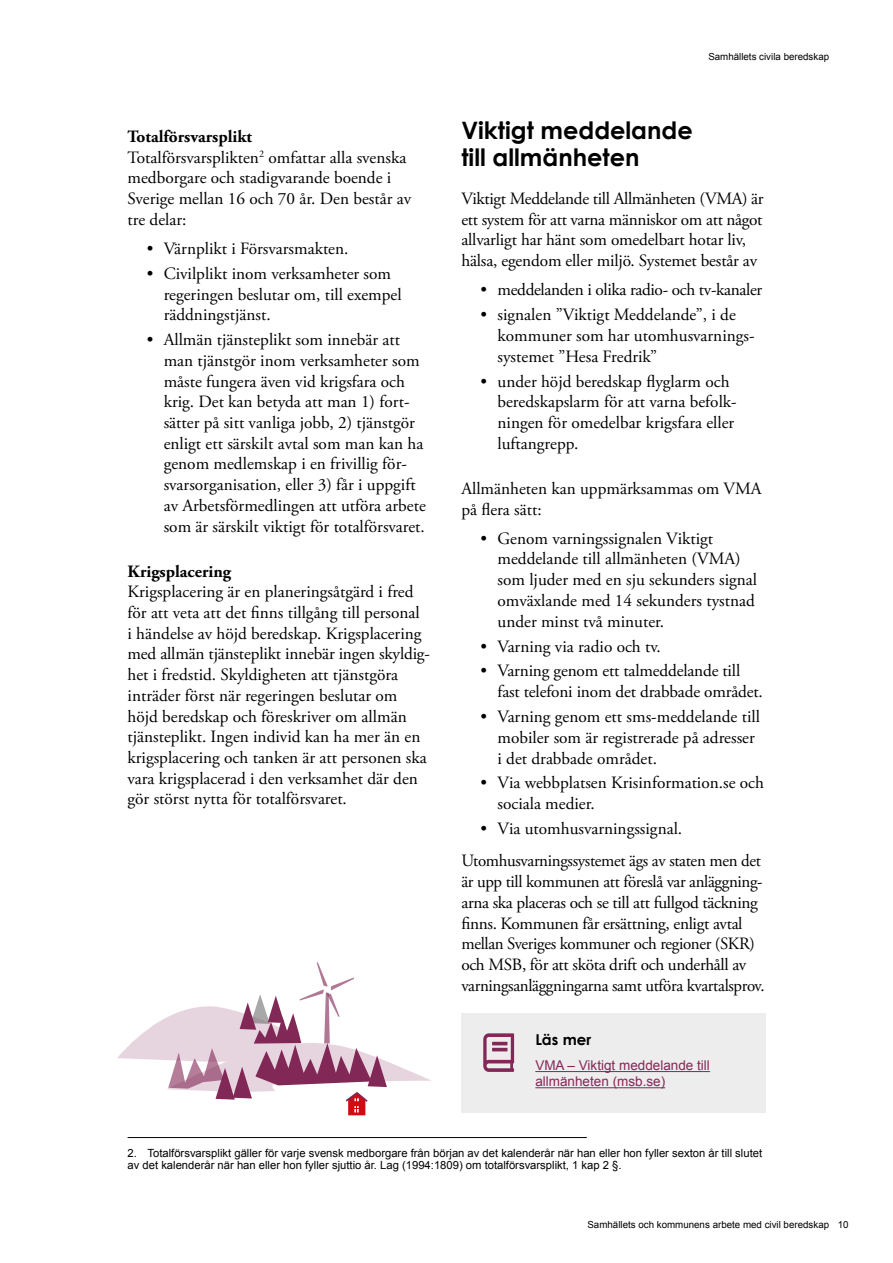
<style>
.page{position:relative;width:893px;height:1263px;background:#fff}
.page>*{position:absolute;margin:0;border:0;box-sizing:border-box;transform-origin:0 0}
.Mellanrubrik_H2{font:700 24px/27px "Century Gothic";color:#000}
.Brödtext_P{font:17.25px/20.7px "Adobe Garamond Pro";color:#000}
.Brödtext_P-2{font:17.25px/20.7px "Adobe Garamond Pro";letter-spacing:-.02em;color:#000}
.Brödtext_P-3{font:700 17.25px "Adobe Garamond Pro";color:#000}
.t1{font:700 15px "Century Gothic";color:#000}
.läs_mer_-_text{font:13.5px/16.2px "Arial";color:#822857}
.Fotnot{font:11.25px/12.8px "Arial";color:#000}
.t2{font:9.75px "Arial";color:#000}
</style>
<div class="page">
<hr style="left:128px;top:1137px;width:459px;height:1px;background:#000">
<div style="left:461px;top:1013px;width:304px;height:99px;background:#ededed"></div>
<hr style="left:535px;top:1071px;width:175px;height:1px;background:#822857">
<hr style="left:535px;top:1087px;width:130px;height:1px;background:#822857">
<svg style="left:117px;top:962px;width:314px;height:153px"></svg>
<svg style="left:483px;top:1033px;width:31px;height:39px"></svg>
<p class="Brödtext_P-3" style="left:128px;top:126px;width:126px">Totalförsvarsplikt</p>
<p class="Brödtext_P" style="left:128px;top:147px;width:285px">Totalförsvarsplikten<sup>2</sup> omfattar alla svenska medborgare och stadigvarande boende i Sverige mellan 16 och 70 år. Den består av tre delar:</p>
<p class="Brödtext_P" style="left:147px;top:239px;width:203px">• Värnplikt i Försvarsmakten.</p>
<p class="Brödtext_P" style="left:164px;top:264px;width:239px;text-indent:-17px">• Civilplikt inom verksamheter som regeringen beslutar om, till exempel räddningstjänst.</p>
<p class="Brödtext_P" style="left:164px;top:330px;width:264px;text-indent:-17px">• Allmän tjänsteplikt som innebär att man tjänstgör inom verksamheter som måste fungera även vid krigsfara och krig. Det kan betyda att man 1) fort&shy;sätter på sitt vanliga jobb, 2) tjänstgör enligt ett särskilt avtal som man kan ha genom medlemskap i en frivillig för&shy;svarsorganisation, eller 3) får i uppgift av Arbetsförmedlingen att utföra arbete som är särskilt viktigt för totalförsvaret.</p>
<p class="Brödtext_P-3" style="left:128px;top:561px;width:105px">Krigsplacering</p>
<p class="Brödtext_P" style="left:128px;top:582px;width:303px">Krigsplacering är en planeringsåtgärd i fred för att veta att det finns tillgång till personal<br>i händelse av höjd beredskap. Krigsplacering med allmän tjänsteplikt innebär ingen skyldig&shy;het i fredstid. Skyldigheten att tjänstgöra inträder först när regeringen beslutar om höjd beredskap och föreskriver om allmän tjänsteplikt. Ingen individ kan ha mer än en krigsplacering och tanken är att personen ska vara krigsplacerad i den verksamhet där den gör störst nytta för totalförsvaret.</p>
<p class="t2" style="left:708px;top:50px;width:122px">Samhällets civila beredskap</p>
<h2 class="Mellanrubrik_H2" style="left:461px;top:116px;width:233px">Viktigt meddelande till allmänheten</h2>
<p class="Brödtext_P-2" style="left:461px;top:189px;width:304px">Viktigt Meddelande till Allmänheten (VMA) är ett system för att varna människor om att något allvarligt har hänt som omedelbart hotar liv, hälsa, egendom eller miljö. Systemet består av</p>
<p class="Brödtext_P-2" style="left:480px;top:280px;width:283px">• meddelanden i olika radio- och tv-kanaler</p>
<p class="Brödtext_P" style="left:497px;top:305px;width:259px;text-indent:-17px">• signalen ”Viktigt Meddelande”, i de kommuner som har utomhusvarnings&shy;systemet ”Hesa Fredrik”</p>
<p class="Brödtext_P" style="left:497px;top:371px;width:241px;text-indent:-17px">• under höjd beredskap flyglarm och beredskapslarm för att varna befolk&shy;ningen för omedelbar krigsfara eller luftangrepp.</p>
<p class="Brödtext_P" style="left:461px;top:479px;width:302px">Allmänheten kan uppmärksammas om VMA på flera sätt:</p>
<p class="Brödtext_P" style="left:497px;top:528px;width:261px;text-indent:-17px">• Genom varningssignalen Viktigt meddelande till allmänheten (VMA) som ljuder med en sju sekunders signal omväxlande med 14 sekunders tystnad under minst två minuter.</p>
<p class="Brödtext_P" style="left:480px;top:636px;width:182px">• Varning via radio och tv.</p>
<p class="Brödtext_P" style="left:497px;top:661px;width:267px;text-indent:-17px">• Varning genom ett talmeddelande till fast telefoni inom det drabbade området.</p>
<p class="Brödtext_P" style="left:497px;top:707px;width:264px;text-indent:-17px">• Varning genom ett sms-meddelande till mobiler som är registrerade på adresser i det drabbade området.</p>
<p class="Brödtext_P" style="left:497px;top:773px;width:268px;text-indent:-17px">• Via webbplatsen Krisinformation.se och sociala medier.</p>
<p class="Brödtext_P" style="left:480px;top:819px;width:203px">• Via utomhusvarningssignal.</p>
<p class="Brödtext_P-2" style="left:461px;top:851px;width:305px">Utomhusvarningssystemet ägs av staten men det är upp till kommunen att föreslå var anläggning&shy;arna ska placeras och se till att fullgod täckning finns. Kommunen får ersättning, enligt avtal mellan Sveriges kommuner och regioner (SKR) och MSB, för att sköta drift och underhåll av varningsanläggningarna samt utföra kvartalsprov.</p>
<h3 class="t1" style="left:535px;top:1028px;width:57px">Läs mer</h3>
<p class="läs_mer_-_text" style="left:535px;top:1057px;width:176px">VMA – Viktigt meddelande till allmänheten (msb.se)</p>
<p class="Fotnot" style="left:128px;top:1146px;width:636px">2. Totalförsvarsplikt gäller för varje svensk medborgare från början av det kalenderår när han eller hon fyller sexton år till slutet av det kalenderår när han eller hon fyller sjuttio år. Lag (1994:1809) om totalförsvarsplikt, 1 kap 2 §.</p>
<p class="t2" style="left:587px;top:1218px;width:263px">Samhällets och kommunens arbete med civil beredskap 10</p>
</div>
